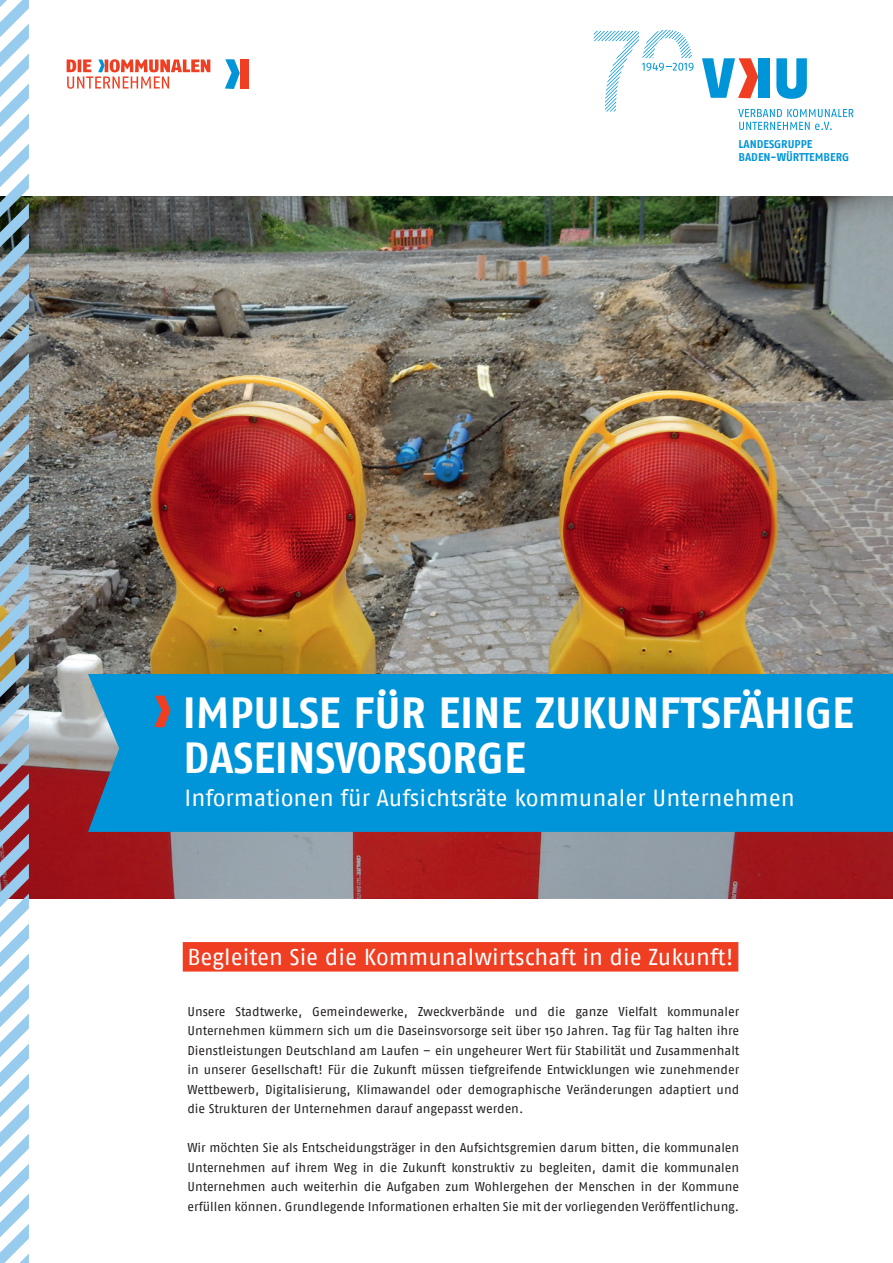
<style>
.page{position:relative;width:893px;height:1263px;background:#fff}
.page>*{position:absolute;margin:0;border:0;box-sizing:border-box;transform-origin:0 0}
.t1{font:700 43.5px/45px "Fago No";color:#fff}
.t2{font:23.25px "Fago No";letter-spacing:-.005em;color:#fff}
.t3{font:22.95px "Fago No Regular Tf";letter-spacing:-.005em;color:#fff}
.t4{font:12.75px/19.5px "Fago No";letter-spacing:-.005em;color:#231f20;text-align:justify}
.t5{font:700 11.25px/12.8px "Fago No";color:#0095d9}
</style>
<div class="page">
<svg style="left:776px;top:58px;width:31px;height:41px"></svg>
<div style="left:758px;top:58px;width:12px;height:40px;background:#0095d9"></div>
<svg style="left:702px;top:58px;width:56px;height:40px"></svg>
<svg style="left:738px;top:109px;width:115px;height:21px"></svg>
<svg style="left:594px;top:30px;width:99px;height:82px"></svg>
<img style="left:29px;top:197px;width:864px;height:702px">
<div style="left:88px;top:674px;width:805px;height:158px;background:#0095d9"></div>
<svg style="left:154px;top:695px;width:16px;height:32px"></svg>
<svg style="left:0;top:0;width:29px;height:1263px"></svg>
<div style="left:240px;top:59px;width:8px;height:30px;background:#ef3e22"></div>
<svg style="left:225px;top:59px;width:15px;height:30px"></svg>
<svg style="left:67px;top:59px;width:143px;height:30px"></svg>
<div style="left:183px;top:942px;width:555px;height:29px;background:#ef3e22"></div>
<p class="t5" style="left:738px;top:137px;width:112px">LANDESGRUPPE<br>BADEN-WÜRTTEMBERG</p>
<h1 class="t1" style="left:183px;top:689px;width:673px">IMPULSE FÜR EINE ZUKUNFTSFÄHIGE<br>DASEINSVORSORGE</h1>
<h2 class="t2" style="left:185px;top:784px;width:612px">Informationen für Aufsichtsräte kommunaler Unternehmen</h2>
<h3 class="t3" style="left:187px;top:943px;width:548px">Begleiten Sie die Kommunalwirtschaft in die Zukunft!</h3>
<p class="t4" style="left:187px;top:1002px;width:553px">Unsere Stadtwerke, Gemeindewerke, Zweckverbände und die ganze Vielfalt kommunaler Unternehmen kümmern sich um die Daseinsvorsorge seit über 150 Jahren. Tag für Tag halten ihre Dienstleistungen Deutschland am Laufen – ein ungeheurer Wert für Stabilität und Zusammenhalt in unserer Gesellschaft! Für die Zukunft müssen tiefgreifende Entwicklungen wie zunehmender Wettbewerb, Digitalisierung, Klimawandel oder demographische Veränderungen adaptiert und die Strukturen der Unternehmen darauf angepasst werden.</p>
<p class="t4" style="left:187px;top:1138px;width:553px">Wir möchten Sie als Entscheidungsträger in den Aufsichtsgremien darum bitten, die kommunalen Unternehmen auf ihrem Weg in die Zukunft konstruktiv zu begleiten, damit die kommunalen Unternehmen auch weiterhin die Aufgaben zum Wohlergehen der Menschen in der Kommune erfüllen können. Grundlegende Informationen erhalten Sie mit der vorliegenden Veröffentlichung.</p>
</div>
